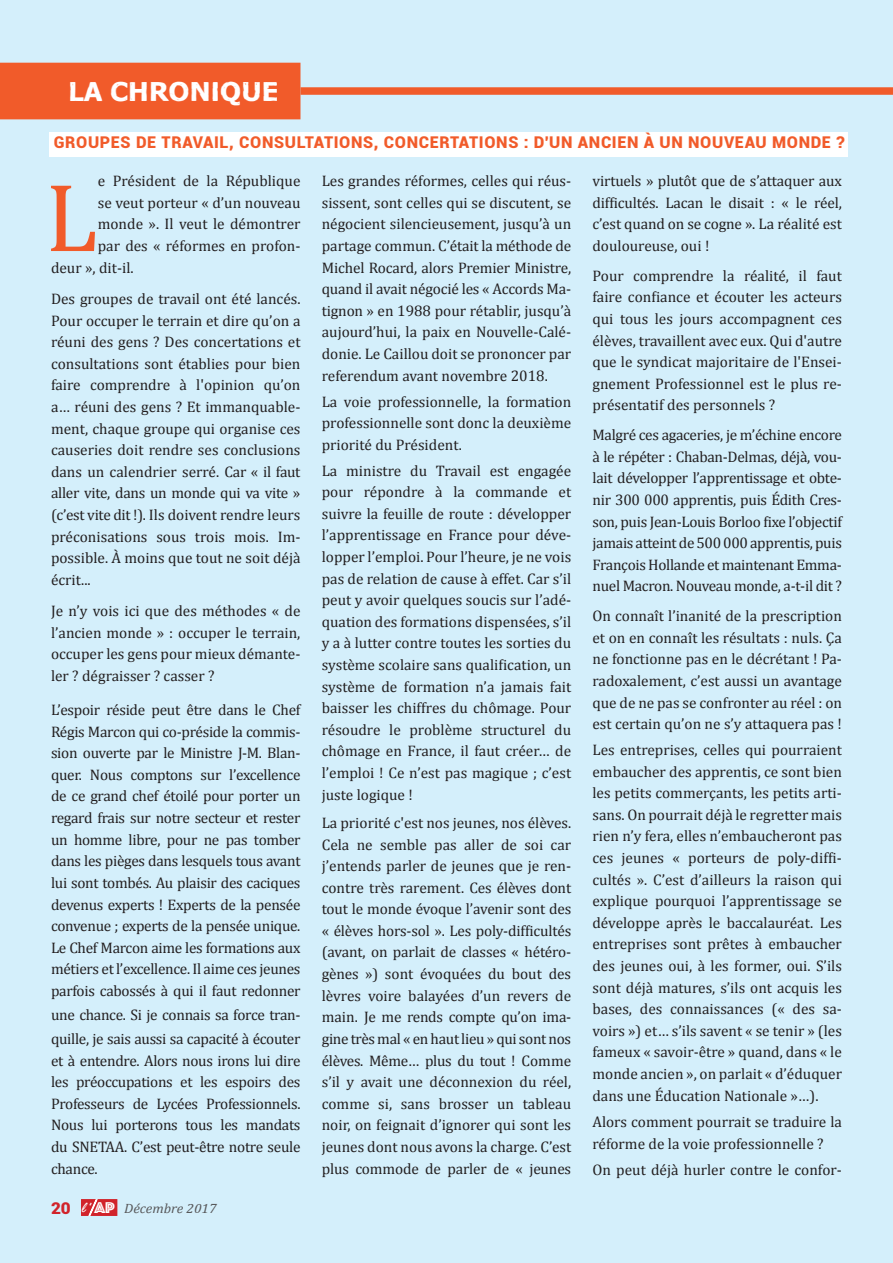
<style>
.page{position:relative;width:893px;height:1263px;background:#d4effb}
.page>*{position:absolute;margin:0;border:0;box-sizing:border-box;transform-origin:0 0}
.t1{font:97.95px "Cambria";color:#f15b2a}
.t2{font:27px "Dreamer";color:#fff;scale:1.1 1}
.t3{font:24px "Dreamer";letter-spacing:-.03em;color:#fff;scale:1.1 1}
.t4{font:900 16.2px "Roboto";letter-spacing:.04em;color:#f15b2a}
.t5{font:15.3px/21.6px "Cambria";color:#231f20;text-align:justify}
.t6{font:15.3px/24px "Cambria";letter-spacing:-.02em;color:#231f20}
.t7{font:italic 13.5px "Cambria";color:#57585a;scale:1.06 1}
.s1{font-family:"Roboto";font-weight:900;font-style:normal;font-size:16.2px;color:#d1232a}
.s2{font-family:"Rage";font-size:16.2px;color:#fff}
.s3{font-family:"Phosphate Inline";font-style:normal;font-size:16.2px;color:#fff}
</style>
<div class="page">
<div style="left:0;top:63px;width:301px;height:56px;background:#f15b2a"></div>
<div style="left:50px;top:132px;width:798px;height:25px;background:#fff"></div>
<div style="left:300px;top:87px;width:593px;height:8px;background:#f15b2a"></div>
<div style="left:81px;top:1199px;width:36px;height:17px;background:#d1232a;border:2px solid #d1232a"></div>
<svg style="left:87px;top:1199px;width:12px;height:17px"></svg>
<h3 class="t3" style="left:39px;top:77px;width:233px">DOSSIER DE RENTRÉE</h3>
<h2 class="t2" style="left:68px;top:75px;width:192px">LA CHRONIQUE</h2>
<p class="t4" style="left:54px;top:131px;width:792px">GROUPES DE TRAVAIL, CONSULTATIONS, CONCERTATIONS : D'UN ANCIEN À UN NOUVEAU MONDE ?</p>
<p class="t5" style="left:98px;top:170px;width:204px">e Président de la République</p>
<p class="t5" style="left:98px;top:192px;width:204px">se veut porteur « d’un nouveau</p>
<p class="t5" style="left:98px;top:213px;width:204px">monde ». Il veut le démontrer</p>
<p class="t5" style="left:98px;top:235px;width:204px">par des « réformes en profon-</p>
<p class="t5" style="left:51px;top:257px;width:84px">deur », dit-il.</p>
<p class="t5" style="left:51px;top:288px;width:251px">Des groupes de travail ont été lancés.<br>Pour occuper le terrain et dire qu’on a réuni des gens ? Des concertations et consultations sont établies pour bien faire comprendre à l'opinion qu’on a… réuni des gens ? Et immanquable&shy;ment, chaque groupe qui organise ces causeries doit rendre ses conclusions dans un calendrier serré. Car « il faut aller vite, dans un monde qui va vite » (c’est vite dit !). Ils doivent rendre leurs préconisations sous trois mois. Im&shy;possible. À moins que tout ne soit déjà écrit...</p>
<p class="t5" style="left:51px;top:600px;width:251px">Je n’y vois ici que des méthodes « de l’ancien monde » : occuper le terrain, occuper les gens pour mieux démante&shy;ler ? dégraisser ? casser ?</p>
<p class="t5" style="left:51px;top:699px;width:251px">L’espoir réside peut être dans le Chef Régis Marcon qui co-préside la commis&shy;sion ouverte par le Ministre J-M. Blan&shy;quer. Nous comptons sur l’excellence de ce grand chef étoilé pour porter un regard frais sur notre secteur et rester un homme libre, pour ne pas tomber dans les pièges dans lesquels tous avant lui sont tombés. Au plaisir des caciques devenus experts ! Experts de la pensée convenue ; experts de la pensée unique.<br>Le Chef Marcon aime les formations aux métiers et l’excellence. Il aime ces jeunes parfois cabossés à qui il faut redonner</p>
<p class="t6" style="left:51px;top:1003px;width:251px">une chance. Si je connais sa force tran&shy;quille, je sais aussi sa capacité à écouter</p>
<p class="t5" style="left:51px;top:1049px;width:251px">et à entendre. Alors nous irons lui dire les préoccupations et les espoirs des Professeurs de Lycées Professionnels.<br>Nous lui porterons tous les mandats du SNETAA. C’est peut-être notre seule chance.</p>
<h1 class="t1" style="left:45px;top:160px;width:54px">L</h1>
<p class="t7" style="left:51px;top:1198px;width:158px"><span class="s1">20</span> <span class="s2">l'</span> <span class="s3">AP</span> Décembre 2017</p>
<p class="t5" style="left:322px;top:170px;width:251px">Les grandes réformes, celles qui réus&shy;sissent, sont celles qui se discutent, se négocient silencieusement, jusqu’à un partage commun. C’était la méthode de Michel Rocard, alors Premier Ministre, quand il avait négocié les « Accords Ma&shy;tignon » en 1988 pour rétablir, jusqu’à aujourd’hui, la paix en Nouvelle-Calé&shy;donie. Le Caillou doit se prononcer par referendum avant novembre 2018.</p>
<p class="t5" style="left:322px;top:390px;width:251px">La voie professionnelle, la formation professionnelle sont donc la deuxième priorité du Président.</p>
<p class="t5" style="left:322px;top:459px;width:251px">La ministre du Travail est engagée pour répondre à la commande et suivre la feuille de route : développer l’apprentissage en France pour déve&shy;lopper l’emploi. Pour l’heure, je ne vois pas de relation de cause à effet. Car s’il peut y avoir quelques soucis sur l’adé&shy;quation des formations dispensées, s’il y a à lutter contre toutes les sorties du système scolaire sans qualification, un système de formation n’a jamais fait baisser les chiffres du chômage. Pour résoudre le problème structurel du chômage en France, il faut créer… de l’emploi ! Ce n’est pas magique ; c’est juste logique !</p>
<p class="t5" style="left:322px;top:812px;width:251px">La priorité c'est nos jeunes, nos élèves.<br>Cela ne semble pas aller de soi car j’entends parler de jeunes que je ren&shy;contre très rarement. Ces élèves dont tout le monde évoque l’avenir sont des « élèves hors-sol ». Les poly-difficultés (avant, on parlait de classes « hétéro&shy;gènes ») sont évoquées du bout des lèvres voire balayées d’un revers de main. Je me rends compte qu’on ima&shy;gine très mal « en haut lieu » qui sont nos élèves. Même… plus du tout ! Comme s’il y avait une déconnexion du réel, comme si, sans brosser un tableau noir, on feignait d’ignorer qui sont les jeunes dont nous avons la charge. C’est plus commode de parler de « jeunes</p>
<p class="t5" style="left:592px;top:170px;width:251px">virtuels » plutôt que de s’attaquer aux difficultés. Lacan le disait : « le réel, c’est quand on se cogne ». La réalité est douloureuse, oui !</p>
<p class="t5" style="left:592px;top:265px;width:251px">Pour comprendre la réalité, il faut faire confiance et écouter les acteurs qui tous les jours accompagnent ces élèves, travaillent avec eux. Qui d'autre que le syndicat majoritaire de l'Ensei&shy;gnement Professionnel est le plus re&shy;présentatif des personnels ?</p>
<p class="t5" style="left:592px;top:424px;width:251px">Malgré ces agaceries, je m’échine encore à le répéter : Chaban-Delmas, déjà, vou&shy;lait développer l’apprentissage et obte&shy;nir 300 000 apprentis, puis Édith Cres&shy;son, puis Jean-Louis Borloo fixe l’objectif jamais atteint de 500 000 apprentis, puis François Hollande et maintenant Emma&shy;nuel Macron. Nouveau monde, a-t-il dit ?</p>
<p class="t5" style="left:592px;top:605px;width:251px">On connaît l’inanité de la prescription et on en connaît les résultats : nuls. Ça ne fonctionne pas en le décrétant ! Pa&shy;radoxalement, c’est aussi un avantage que de ne pas se confronter au réel : on est certain qu’on ne s’y attaquera pas !</p>
<p class="t5" style="left:592px;top:739px;width:251px">Les entreprises, celles qui pourraient embaucher des apprentis, ce sont bien les petits commerçants, les petits arti&shy;sans. On pourrait déjà le regretter mais rien n’y fera, elles n’embaucheront pas ces jeunes « porteurs de poly-diffi&shy;cultés ». C’est d’ailleurs la raison qui explique pourquoi l’apprentissage se développe après le baccalauréat. Les entreprises sont prêtes à embaucher des jeunes oui, à les former, oui. S’ils sont déjà matures, s’ils ont acquis les bases, des connaissances (« des sa&shy;voirs ») et… s’ils savent « se tenir » (les fameux « savoir-être » quand, dans « le monde ancien », on parlait « d’éduquer dans une Éducation Nationale »…).</p>
<p class="t5" style="left:592px;top:1111px;width:251px">Alors comment pourrait se traduire la réforme de la voie professionnelle ?</p>
<p class="t5" style="left:592px;top:1159px;width:251px">On peut déjà hurler contre le confor-</p>
</div>
